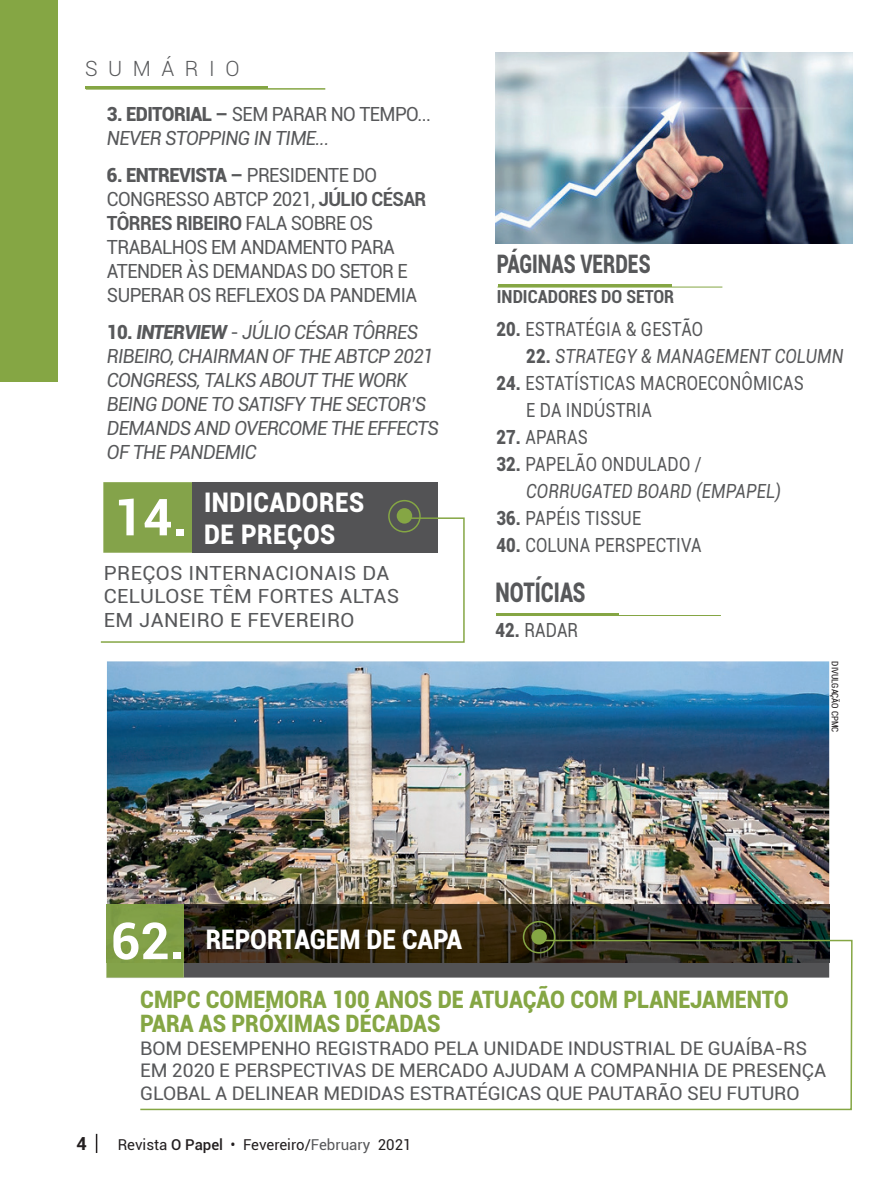
<style>
.page{position:relative;width:893px;height:1191px;background:#fff}
.page>*{position:absolute;margin:0;border:0;box-sizing:border-box;transform-origin:0 0}
.t1{font:700 51px "Roboto";color:#fff}
.t2{font:900 27px/32.4px "Roboto";letter-spacing:.02em;color:#fff;scale:.9 1}
.t3{font:900 27px "Roboto";color:#fff;scale:.9 1}
.t4{font:900 27px "Roboto";color:#57585a;scale:.75 1}
.t5{font:900 25.5px "Roboto";color:#57585a;scale:.75 1}
.t6{font:900 24px/24px "Roboto";color:#85a644;scale:.9 1}
.t7{font:300 21px "Roboto";letter-spacing:.5em;color:#57585a}
.t8{font:italic 19.5px/24px "Roboto";letter-spacing:-.03em;color:#57585a;scale:.95 1}
.t9{font:19.5px/24px "Roboto";letter-spacing:-.03em;color:#57585a;scale:.95 1}
.t10{font:19.5px/27px "Roboto";letter-spacing:.01em;color:#57585a;scale:.85 1}
.t11{font:italic 19.5px/27px "Roboto";letter-spacing:.01em;color:#57585a;scale:.85 1}
.t12{font:19.5px/23.4px "Roboto";letter-spacing:.01em;color:#57585a;scale:1.05 1}
.t13{font:18.75px/22.5px "Roboto";letter-spacing:-.01em;color:#57585a}
.t14{font:700 condensed 18px "Roboto";color:#57585a}
.t15{font:700 18px "Roboto";color:#231f20}
.t16{font:15px "Roboto";color:#231f20}
.t17{font:condensed 9px "Roboto";color:#231f20}
.s1{font-weight:900;font-style:normal}
.s2{font-weight:700;font-style:normal}
.s3{font-style:normal}
.s4{font-weight:900}
.s5{font-weight:700}
.s6{font-weight:700;font-size:51px}
.s7{font-weight:500}
.s8{color:#57585a}
</style>
<div class="page">
<svg style="left:96px;top:1133px;width:1px;height:20px"></svg>
<img style="left:107px;top:661px;width:722px;height:244px">
<hr style="left:496px;top:613px;width:122px;height:2px;background:#85a644">
<hr style="left:496px;top:615px;width:225px;height:1px;background:#85a644">
<div style="left:0;top:0;width:57px;height:381px;background:#85a644"></div>
<div style="left:192px;top:482px;width:245px;height:71px;background:#535355"></div>
<hr style="left:86px;top:86px;width:182px;height:3px;background:#85a644">
<hr style="left:86px;top:88px;width:239px;height:2px;background:#85a644">
<div style="left:104px;top:482px;width:88px;height:71px;background:#84a34a"></div>
<svg style="left:100px;top:517px;width:365px;height:126px"></svg>
<div style="left:397px;top:508px;width:15px;height:15px;background:#85a644;border-radius:50%"></div>
<div style="left:388px;top:500px;width:33px;height:32px;border:2px solid #85a644;border-radius:50%"></div>
<svg style="left:184px;top:905px;width:645px;height:34px"></svg>
<div style="left:106px;top:904px;width:78px;height:73px;background:#819f47"></div>
<div style="left:531px;top:929px;width:16px;height:15px;background:#85a644;border-radius:50%"></div>
<div style="left:523px;top:921px;width:32px;height:32px;border:2px solid #85a644;border-radius:50%"></div>
<svg style="left:139px;top:939px;width:714px;height:172px"></svg>
<hr style="left:498px;top:284px;width:173px;height:3px;background:#85a644">
<hr style="left:497px;top:287px;width:225px;height:1px;background:#85a644">
<img style="left:495px;top:52px;width:357px;height:192px">
<p class="t7" style="left:85px;top:53px;width:156px">SUMÁRIO</p>
<p class="t8" style="left:107px;top:101px;width:343px"><span class="s1">3. EDITORIAL</span> <span class="s2">–</span> <span class="s3">SEM PARAR NO TEMPO...<br></span>NEVER STOPPING IN TIME...</p>
<p class="t9" style="left:107px;top:162px;width:338px"><span class="s4">6. ENTREVISTA</span> <span class="s5">–</span> PRESIDENTE DO<br>CONGRESSO ABTCP 2021, <span class="s5">JÚLIO CÉSAR<br>TÔRRES RIBEIRO</span> FALA SOBRE OS<br>TRABALHOS EM ANDAMENTO PARA<br>ATENDER ÀS DEMANDAS DO SETOR E<br>SUPERAR OS REFLEXOS DA PANDEMIA</p>
<p class="t8" style="left:107px;top:319px;width:351px"><span class="s1">10.</span> <span class="s4">INTERVIEW</span> <span class="s3">-</span> JÚLIO CÉSAR TÔRRES<br>RIBEIRO, CHAIRMAN OF THE ABTCP 2021<br>CONGRESS, TALKS ABOUT THE WORK<br>BEING DONE TO SATISFY THE SECTOR’S<br>DEMANDS AND OVERCOME THE EFFECTS<br>OF THE PANDEMIC</p>
<h2 class="t2" style="left:204px;top:485px;width:180px">INDICADORES<br>DE PREÇOS</h2>
<h1 class="t1" style="left:114px;top:481px;width:75px">14.</h1>
<p class="t12" style="left:104px;top:560px;width:283px">PREÇOS INTERNACIONAIS DA<br>CELULOSE TÊM FORTES ALTAS<br>EM JANEIRO E FEVEREIRO</p>
<h3 class="t5" style="left:497px;top:245px;width:206px">PÁGINAS VERDES</h3>
<p class="t14" style="left:497px;top:284px;width:179px">INDICADORES DO SETOR</p>
<p class="t10" style="left:496px;top:315px;width:245px"><span class="s4">20.</span> ESTRATÉGIA &amp; GESTÃO</p>
<p class="t11" style="left:526px;top:342px;width:375px"><span class="s1">22.</span> STRATEGY &amp; MANAGEMENT COLUMN</p>
<p class="t10" style="left:526px;top:369px;width:328px;text-indent:-30px"><span class="s4">24.</span> ESTATÍSTICAS MACROECONÔMICAS<br>E DA INDÚSTRIA</p>
<p class="t10" style="left:496px;top:423px;width:109px"><span class="s4">27.</span> APARAS</p>
<p class="t11" style="left:526px;top:450px;width:301px;text-indent:-30px"><span class="s1">32.</span> <span class="s3">PAPELÃO ONDULADO /<br></span>CORRUGATED BOARD (EMPAPEL)</p>
<p class="t10" style="left:496px;top:504px;width:172px"><span class="s4">36.</span> PAPÉIS TISSUE</p>
<p class="t10" style="left:496px;top:531px;width:243px"><span class="s4">40.</span> COLUNA PERSPECTIVA</p>
<h2 class="t4" style="left:495px;top:573px;width:122px">NOTÍCIAS</h2>
<p class="t10" style="left:495px;top:615px;width:99px"><span class="s4">42.</span> RADAR</p>
<p class="t17" style="left:841px;top:661px;width:72px;rotate:90deg">DIVULGAÇÃO CPMC</p>
<h2 class="t3" style="left:111px;top:920px;width:391px"><span class="s6">62.</span> REPORTAGEM DE CAPA</h2>
<p class="t6" style="left:140px;top:986px;width:722px">CMPC COMEMORA 100 ANOS DE ATUAÇÃO COM PLANEJAMENTO<br>PARA AS PRÓXIMAS DÉCADAS</p>
<p class="t13" style="left:140px;top:1036px;width:687px">BOM DESEMPENHO REGISTRADO PELA UNIDADE INDUSTRIAL DE GUAÍBA-RS<br>EM 2020 E PERSPECTIVAS DE MERCADO AJUDAM A COMPANHIA DE PRESENÇA<br>GLOBAL A DELINEAR MEDIDAS ESTRATÉGICAS QUE PAUTARÃO SEU FUTURO</p>
<p class="t15" style="left:77px;top:1130px;width:12px">4</p>
<p class="t16" style="left:118px;top:1133px;width:295px">Revista <span class="s7">O Papel</span> • Fevereiro/<span class="s8">February</span> 2021</p>
</div>
